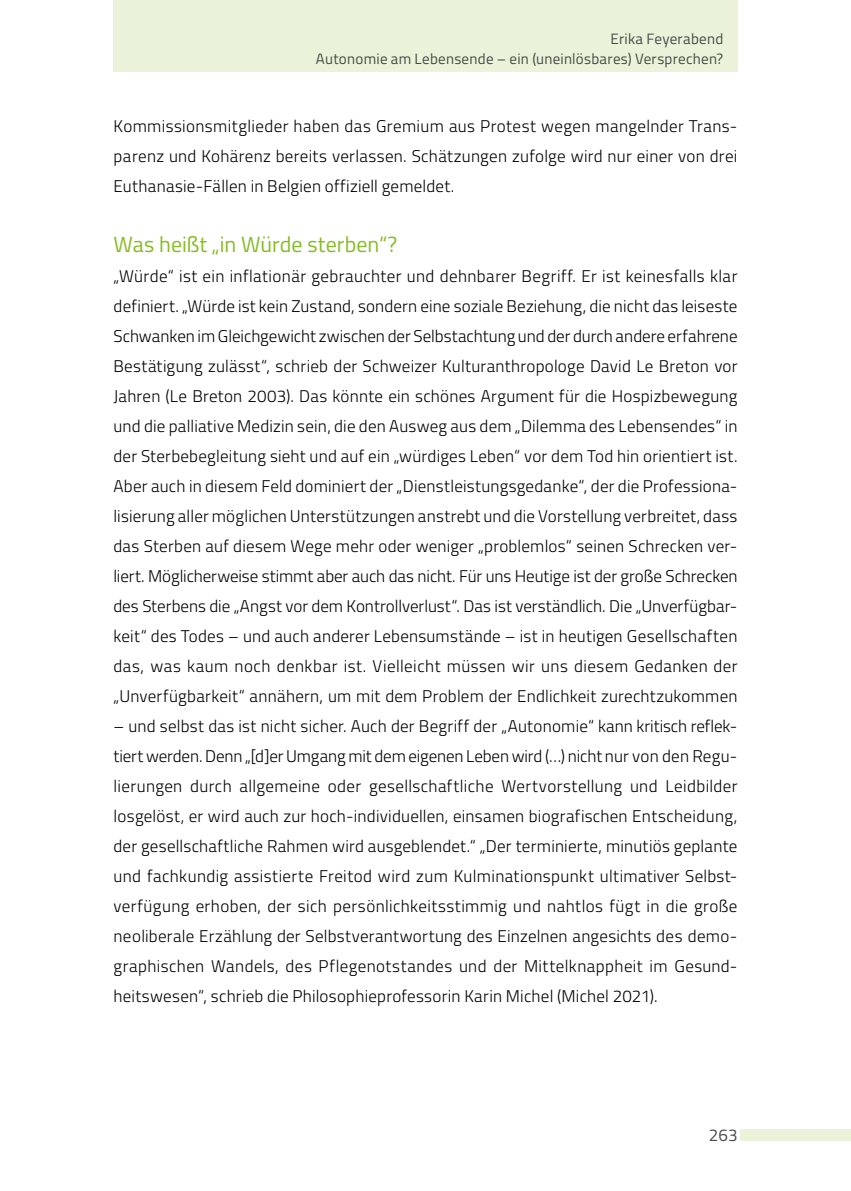
<style>
.page{position:relative;width:851px;height:1191px;background:#fff}
.page>*{position:absolute;margin:0;border:0;box-sizing:border-box;transform-origin:0 0}
.Subhead_Copy{font:22px "Titillium";color:#86bc25}
.Blocksatz__Raster_au{font:300 17px/30px "Titillium";letter-spacing:.01em;color:#000;text-align:justify}
.t1{font:17px "Titillium";color:#4a4a49}
.t2{font:15px/20px "Titillium";letter-spacing:.015em;color:#4a4a49;text-align:right}
</style>
<div class="page">
<div style="left:113px;top:0;width:624px;height:71px;background:#eaf2da"></div>
<div style="left:740px;top:1129px;width:110px;height:11px;background:#eaf2da"></div>
<p class="t2" style="left:316px;top:28px;width:409px">Erika Feyerabend<br>Autonomie am Lebensende – ein (uneinlösbares) Versprechen?</p>
<p class="Blocksatz__Raster_au" style="left:113px;top:110px;width:625px">Kommissionsmitglieder haben das Gremium aus Protest wegen mangelnder Trans&shy;parenz und Kohärenz bereits verlassen. Schätzungen zufolge wird nur einer von drei Euthanasie-Fällen in Belgien offiziell gemeldet.</p>
<h2 class="Subhead_Copy" style="left:113px;top:228px;width:285px">Was heißt „in Würde sterben“?</h2>
<p class="Blocksatz__Raster_au" style="left:113px;top:260px;width:625px;text-align:left">„Würde“ ist ein inflationär gebrauchter und dehnbarer Begriff. Er ist keinesfalls klar definiert. „Würde ist kein Zustand, sondern eine soziale Beziehung, die nicht das leiseste Schwanken im Gleichgewicht zwischen der Selbstachtung und der durch andere erfahrene Bestätigung zulässt“, schrieb der Schweizer Kulturanthropologe David Le Breton vor Jahren (Le Breton 2003). Das könnte ein schönes Argument für die Hospizbewegung und die palliative Medizin sein, die den Ausweg aus dem „Dilemma des Lebensendes“ in der Sterbebegleitung sieht und auf ein „würdiges Leben“ vor dem Tod hin orientiert ist.<br>Aber auch in diesem Feld dominiert der „Dienstleistungsgedanke“, der die Professiona&shy;lisierung aller möglichen Unterstützungen anstrebt und die Vorstellung verbreitet, dass das Sterben auf diesem Wege mehr oder weniger „problemlos“ seinen Schrecken ver&shy;liert. Möglicherweise stimmt aber auch das nicht. Für uns Heutige ist der große Schrecken des Sterbens die „Angst vor dem Kontrollverlust“. Das ist verständlich. Die „Unverfügbar&shy;keit“ des Todes – und auch anderer Lebensumstände – ist in heutigen Gesellschaften das, was kaum noch denkbar ist. Vielleicht müssen wir uns diesem Gedanken der „Unverfügbarkeit“ annähern, um mit dem Problem der Endlichkeit zurechtzukommen</p>
<p class="Blocksatz__Raster_au" style="left:113px;top:710px;width:625px">– und selbst das ist nicht sicher. Auch der Begriff der „Autonomie“ kann kritisch reflek&shy;tiert werden. Denn „[d]er Umgang mit dem eigenen Leben wird (…) nicht nur von den Regu&shy;lierungen durch allgemeine oder gesellschaftliche Wertvorstellung und Leidbilder losgelöst, er wird auch zur hoch-individuellen, einsamen biografischen Entscheidung, der gesellschaftliche Rahmen wird ausgeblendet.“ „Der terminierte, minutiös geplante und fachkundig assistierte Freitod wird zum Kulminationspunkt ultimativer Selbst&shy;verfügung erhoben, der sich persönlichkeitsstimmig und nahtlos fügt in die große neoliberale Erzählung der Selbstverantwortung des Einzelnen angesichts des demo&shy;graphischen Wandels, des Pflegenotstandes und der Mittelknappheit im Gesund&shy;heitswesen“, schrieb die Philosophieprofessorin Karin Michel (Michel 2021).</p>
<p class="t1" style="left:708px;top:1122px;width:30px">263</p>
</div>
